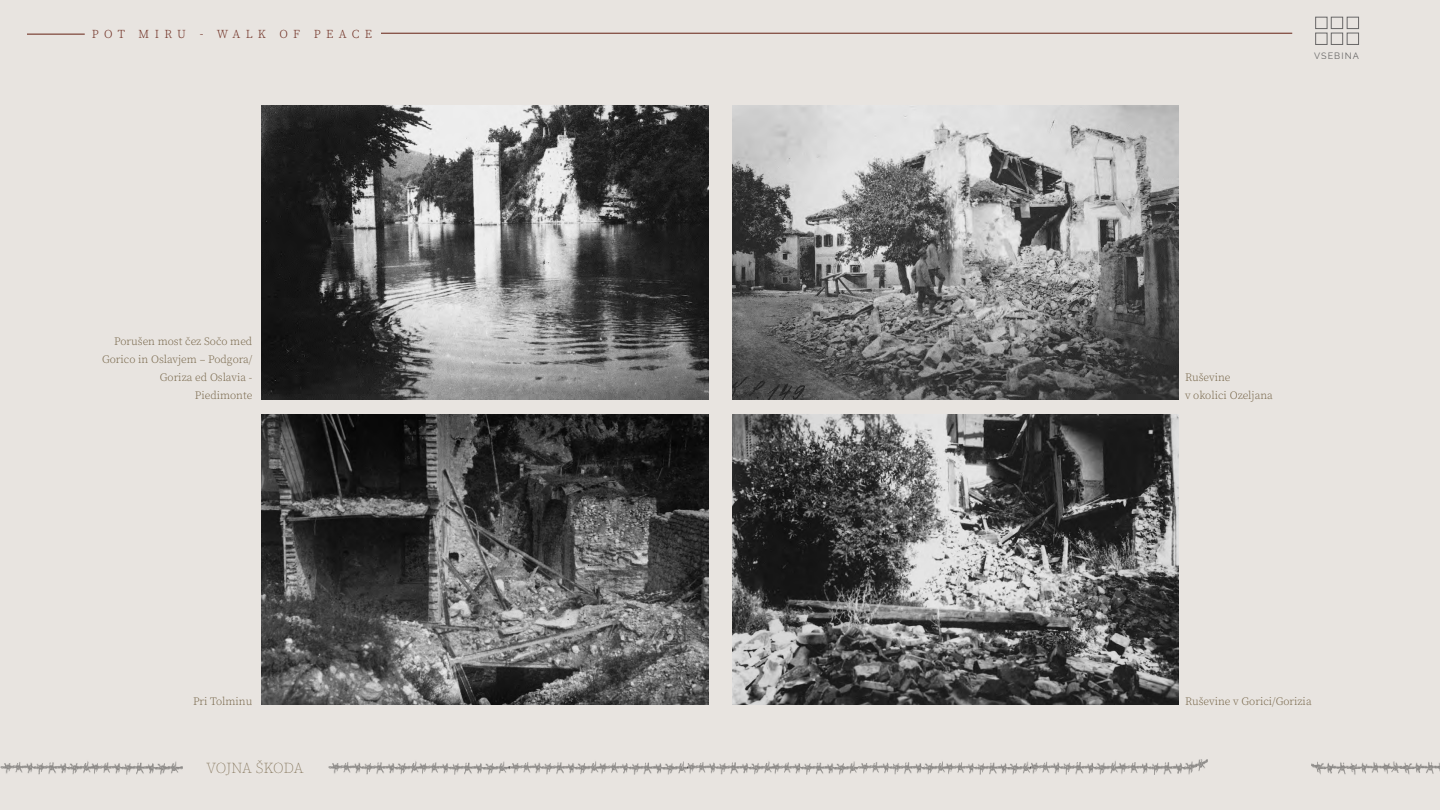
<style>
.page{position:relative;width:1440px;height:810px;background:#e8e4e0}
.page>*{position:absolute;margin:0;border:0;box-sizing:border-box;transform-origin:0 0}
.t1{font:200 15px "Source Serif Pro";letter-spacing:-.015em;color:#726143}
.t2{font:300 12px "Source Serif Pro";letter-spacing:.44em;color:#652013}
.t3{font:300 11.25px/18px "Source Serif Pro";color:#726143;text-align:right}
.t4{font:9px "Raleway";letter-spacing:.12em;color:#686767}
</style>
<div class="page">
<img style="left:1312px;top:761px;width:128px;height:14px">
<img style="left:688px;top:761px;width:170px;height:14px">
<img style="left:0;top:761px;width:182px;height:14px">
<svg style="left:858px;top:761px;width:172px;height:14px"></svg>
<svg style="left:510px;top:761px;width:178px;height:14px"></svg>
<svg style="left:1030px;top:759px;width:178px;height:16px"></svg>
<img style="left:328px;top:761px;width:182px;height:13px">
<img style="left:261px;top:414px;width:448px;height:291px">
<img style="left:732px;top:105px;width:447px;height:294px">
<img style="left:261px;top:105px;width:448px;height:294px">
<img style="left:732px;top:414px;width:447px;height:291px">
<div style="left:1316px;top:17px;width:11px;height:12px;border:1px solid #686767"></div>
<div style="left:1316px;top:33px;width:11px;height:12px;border:1px solid #686767"></div>
<div style="left:1331px;top:17px;width:12px;height:12px;border:1px solid #686767"></div>
<div style="left:1331px;top:33px;width:12px;height:12px;border:1px solid #686767"></div>
<div style="left:1347px;top:17px;width:12px;height:12px;border:1px solid #686767"></div>
<div style="left:1347px;top:33px;width:12px;height:12px;border:1px solid #686767"></div>
<hr style="left:381px;top:33px;width:911px;height:1px;background:#652013">
<hr style="left:27px;top:34px;width:58px;height:1px;background:#652013">
<p class="t2" style="left:92px;top:26px;width:282px">POT MIRU - WALK OF PEACE</p>
<p class="t3" style="left:102px;top:333px;width:152px">Porušen most čez Sočo med<br>Gorico in Oslavjem – Podgora/<br>Goriza ed Oslavia -<br>Piedimonte</p>
<p class="t4" style="left:1314px;top:50px;width:46px">VSEBINA</p>
<p class="t3" style="left:1185px;top:369px;width:89px;text-align:left">Ruševine<br>v okolici Ozeljana</p>
<p class="t3" style="left:193px;top:692px;width:61px">Pri Tolminu</p>
<p class="t3" style="left:1185px;top:692px;width:128px">Ruševine v Gorici/Gorizia</p>
<h1 class="t1" style="left:206px;top:759px;width:99px">VOJNA ŠKODA</h1>
</div>
